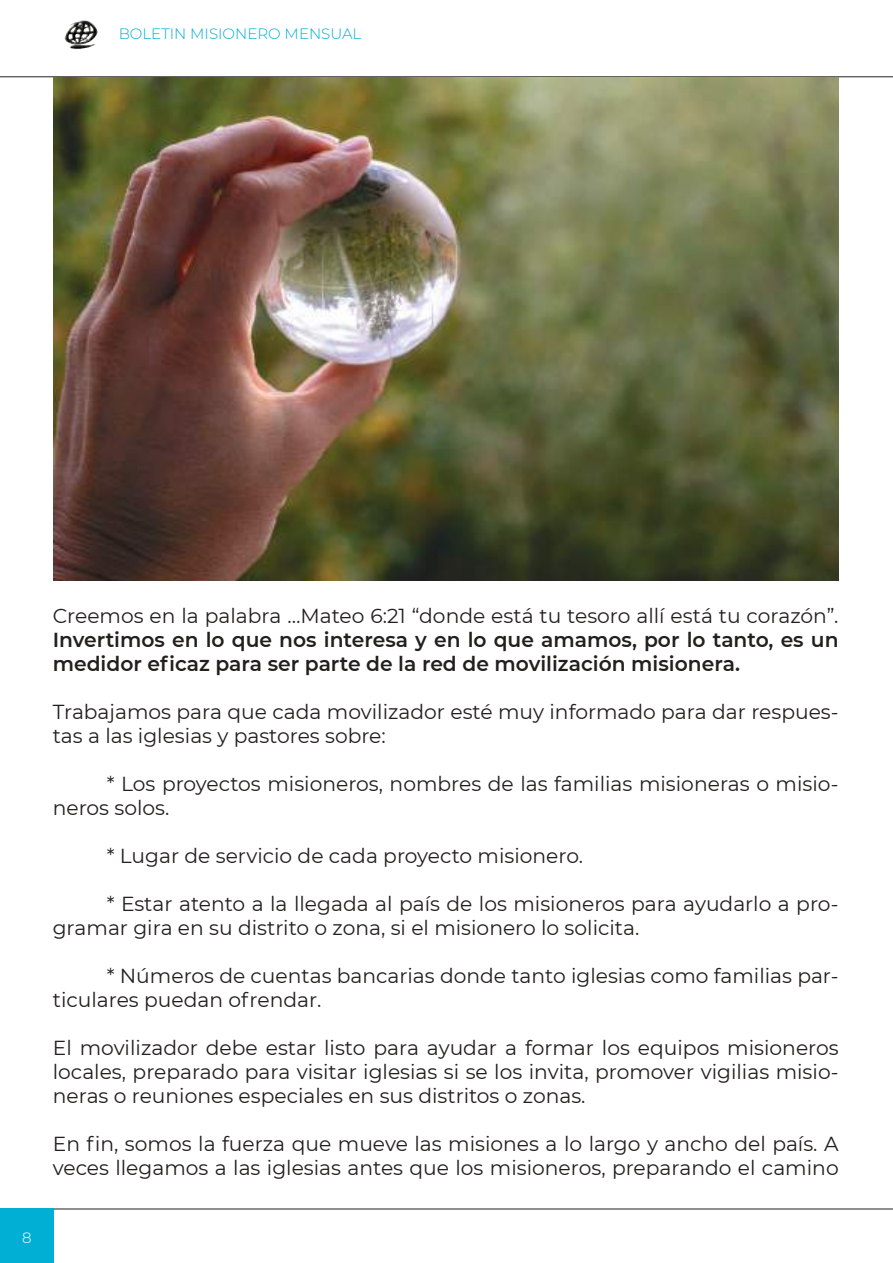
<style>
.page{position:relative;width:893px;height:1263px;background:#fff}
.page>*{position:absolute;margin:0;border:0;box-sizing:border-box;transform-origin:0 0}
.t1{font:20.25px/24px "Montserrat";color:#241f1f}
.t2{font:600 20.25px/24px "Montserrat";color:#241f1f}
.t3{font:300 15px "Montserrat";color:#01afd4}
.t4{font:300 15px "Montserrat";color:#fff}
</style>
<div class="page">
<hr style="left:0;top:1208px;width:893px;height:1px;background:#241f1f">
<hr style="left:0;top:76px;width:893px;height:1px;background:#241f1f">
<div style="left:0;top:1208px;width:54px;height:55px;background:#01afd4"></div>
<img style="left:64px;top:20px;width:34px;height:29px">
<img style="left:54px;top:77px;width:784px;height:503px">
<p class="t3" style="left:119px;top:24px;width:244px">BOLETIN MISIONERO MENSUAL</p>
<p class="t4" style="left:22px;top:1227px;width:11px">8</p>
<p class="t1" style="left:53px;top:603px;width:787px">Creemos en la palabra …Mateo 6:21 “donde está tu tesoro allí está tu corazón”.</p>
<p class="t2" style="left:53px;top:627px;width:787px">Invertimos en lo que nos interesa y en lo que amamos, por lo tanto, es un medidor eficaz para ser parte de la red de movilización misionera.</p>
<p class="t1" style="left:53px;top:699px;width:787px">Trabajamos para que cada movilizador esté muy informado para dar respues&shy;tas a las iglesias y pastores sobre:</p>
<p class="t1" style="left:53px;top:771px;width:787px;text-indent:54px">* Los proyectos misioneros, nombres de las familias misioneras o misio&shy;neros solos.</p>
<p class="t1" style="left:107px;top:843px;width:478px">* Lugar de servicio de cada proyecto misionero.</p>
<p class="t1" style="left:53px;top:891px;width:787px;text-indent:54px">* Estar atento a la llegada al país de los misioneros para ayudarlo a pro&shy;gramar gira en su distrito o zona, si el misionero lo solicita.</p>
<p class="t1" style="left:53px;top:963px;width:787px;text-indent:54px">* Números de cuentas bancarias donde tanto iglesias como familias par&shy;ticulares puedan ofrendar.</p>
<p class="t1" style="left:53px;top:1035px;width:787px;text-align:justify">El movilizador debe estar listo para ayudar a formar los equipos misioneros locales, preparado para visitar iglesias si se los invita, promover vigilias misio&shy;neras o reuniones especiales en sus distritos o zonas.</p>
<p class="t1" style="left:53px;top:1131px;width:787px">En fin, somos la fuerza que mueve las misiones a lo largo y ancho del país. A veces llegamos a las iglesias antes que los misioneros, preparando el camino</p>
</div>
